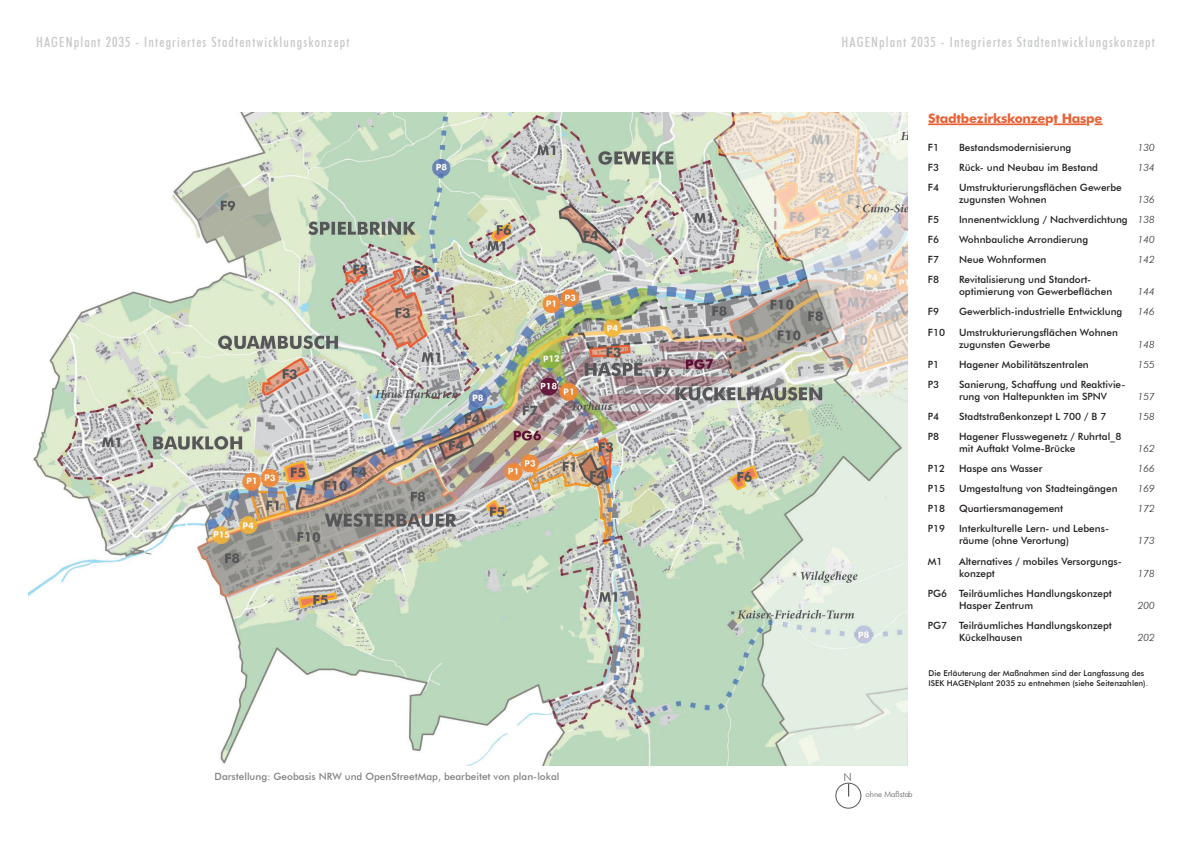
<style>
.page{position:relative;width:1191px;height:842px;background:#fff}
.page>*{position:absolute;margin:0;border:0;box-sizing:border-box;transform-origin:0 0}
.t1{font:500 condensed 14px "Futura BT";letter-spacing:.08em;color:#c7c8ca}
.t2{font:700 13px "Futura BT";letter-spacing:-.02em;color:#e96135}
.t3{font:300 11.2px "Futura BT";color:#575759}
.t4{font:500 10px/12px "Futura BT";color:#231f20}
.t5{font:500 10px "Futura BT";color:#808285}
.t6{font:italic 300 10px "Futura BT";color:#231f20}
.t7{font:500 8px/9.6px "Futura BT";color:#231f20}
.t8{font:300 8px "Futura BT";color:#575759}
</style>
<div class="page">
<img style="left:29px;top:113px;width:878px;height:652px">
<div style="left:835px;top:783px;width:26px;height:25px;border:1px solid #575759;border-radius:50%"></div>
<svg style="left:848px;top:784px;width:1px;height:12px"></svg>
<hr style="left:928px;top:123px;width:117px;height:2px;background:#e96135">
<hr style="left:1053px;top:123px;width:33px;height:2px;background:#e96135">
<svg style="left:1094px;top:123px;width:8px;height:2px"></svg>
<h1 class="t1" style="left:36px;top:33px;width:315px">HAGENplant 2035 - Integriertes Stadtentwicklungskonzept</h1>
<h1 class="t1" style="left:841px;top:33px;width:315px">HAGENplant 2035 - Integriertes Stadtentwicklungskonzept</h1>
<p class="t2" style="left:928px;top:110px;width:176px">Stadtbezirkskonzept Haspe</p>
<p class="t4" style="left:927px;top:141px;width:13px">F1</p>
<p class="t4" style="left:959px;top:141px;width:114px">Bestandsmodernisierung</p>
<p class="t6" style="left:1137px;top:141px;width:18px">130</p>
<p class="t4" style="left:927px;top:161px;width:13px">F3</p>
<p class="t4" style="left:959px;top:161px;width:140px">Rück- und Neubau im Bestand</p>
<p class="t6" style="left:1137px;top:161px;width:18px">134</p>
<p class="t4" style="left:927px;top:181px;width:13px">F4</p>
<p class="t4" style="left:959px;top:181px;width:164px">Umstrukturierungsflächen Gewerbe zugunsten Wohnen</p>
<p class="t6" style="left:1137px;top:193px;width:18px">136</p>
<p class="t4" style="left:927px;top:213px;width:13px">F5</p>
<p class="t4" style="left:959px;top:213px;width:170px">Innenentwicklung / Nachverdichtung</p>
<p class="t6" style="left:1137px;top:213px;width:18px">138</p>
<p class="t4" style="left:927px;top:234px;width:13px">F6</p>
<p class="t4" style="left:959px;top:234px;width:131px">Wohnbauliche Arrondierung</p>
<p class="t6" style="left:1137px;top:234px;width:18px">140</p>
<p class="t4" style="left:927px;top:254px;width:13px">F7</p>
<p class="t4" style="left:959px;top:254px;width:89px">Neue Wohnformen</p>
<p class="t6" style="left:1137px;top:254px;width:18px">142</p>
<p class="t4" style="left:927px;top:274px;width:13px">F8</p>
<p class="t4" style="left:959px;top:274px;width:134px">Revitalisierung und Standort-</p>
<p class="t4" style="left:959px;top:286px;width:155px">optimierung von Gewerbeflächen</p>
<p class="t6" style="left:1137px;top:286px;width:18px">144</p>
<p class="t4" style="left:927px;top:306px;width:13px">F9</p>
<p class="t4" style="left:959px;top:306px;width:165px">Gewerblich-industrielle Entwicklung</p>
<p class="t6" style="left:1137px;top:306px;width:18px">146</p>
<p class="t4" style="left:927px;top:326px;width:19px">F10</p>
<p class="t4" style="left:959px;top:326px;width:160px">Umstrukturierungsflächen Wohnen zugunsten Gewerbe</p>
<p class="t6" style="left:1137px;top:338px;width:18px">148</p>
<p class="t4" style="left:927px;top:358px;width:13px">P1</p>
<p class="t4" style="left:959px;top:358px;width:131px">Hagener Mobilitätszentralen</p>
<p class="t6" style="left:1137px;top:358px;width:18px">155</p>
<p class="t4" style="left:927px;top:378px;width:13px">P3</p>
<p class="t4" style="left:959px;top:378px;width:168px">Sanierung, Schaffung und Reaktivie&shy;rung von Haltepunkten im SPNV</p>
<p class="t6" style="left:1137px;top:390px;width:18px">157</p>
<p class="t4" style="left:927px;top:410px;width:13px">P4</p>
<p class="t4" style="left:959px;top:410px;width:149px">Stadtstraßenkonzept L 700 / B 7</p>
<p class="t6" style="left:1137px;top:410px;width:18px">158</p>
<p class="t4" style="left:927px;top:430px;width:13px">P8</p>
<p class="t4" style="left:959px;top:430px;width:164px">Hagener Flusswegenetz / Ruhrtal_8 mit Auftakt Volme-Brücke</p>
<p class="t6" style="left:1137px;top:442px;width:18px">162</p>
<p class="t4" style="left:927px;top:462px;width:19px">P12</p>
<p class="t4" style="left:959px;top:462px;width:85px">Haspe ans Wasser</p>
<p class="t6" style="left:1137px;top:462px;width:18px">166</p>
<p class="t4" style="left:927px;top:483px;width:19px">P15</p>
<p class="t4" style="left:959px;top:483px;width:160px">Umgestaltung von Stadteingängen</p>
<p class="t6" style="left:1137px;top:483px;width:18px">169</p>
<p class="t4" style="left:927px;top:503px;width:19px">P18</p>
<p class="t4" style="left:959px;top:503px;width:106px">Quartiersmanagement</p>
<p class="t6" style="left:1137px;top:503px;width:18px">172</p>
<p class="t4" style="left:927px;top:523px;width:19px">P19</p>
<p class="t4" style="left:959px;top:523px;width:152px">Interkulturelle Lern- und Lebens&shy;räume (ohne Verortung)</p>
<p class="t6" style="left:1137px;top:535px;width:18px">173</p>
<p class="t4" style="left:927px;top:555px;width:16px">M1</p>
<p class="t4" style="left:959px;top:555px;width:164px">Alternatives / mobiles Versorgungs&shy;konzept</p>
<p class="t4" style="left:927px;top:587px;width:21px">PG6</p>
<p class="t4" style="left:959px;top:587px;width:154px">Teilräumliches Handlungskonzept<br>Hasper Zentrum</p>
<p class="t6" style="left:1137px;top:567px;width:18px">178</p>
<p class="t6" style="left:1137px;top:599px;width:18px">200</p>
<p class="t5" style="left:215px;top:771px;width:346px">Darstellung: Geobasis NRW und OpenStreetMap, bearbeitet von plan-lokal</p>
<p class="t4" style="left:927px;top:619px;width:21px">PG7</p>
<p class="t4" style="left:959px;top:619px;width:154px">Teilräumliches Handlungskonzept<br>Kückelhausen</p>
<p class="t6" style="left:1137px;top:631px;width:18px">202</p>
<p class="t7" style="left:928px;top:668px;width:221px">Die Erläuterung der Maßnahmen sind der Langfassung des<br>ISEK HAGENplant 2035 zu entnehmen (siehe Seitenzahlen).</p>
<p class="t3" style="left:843px;top:770px;width:10px">N</p>
<p class="t8" style="left:865px;top:789px;width:49px">ohne Maßstab</p>
</div>
